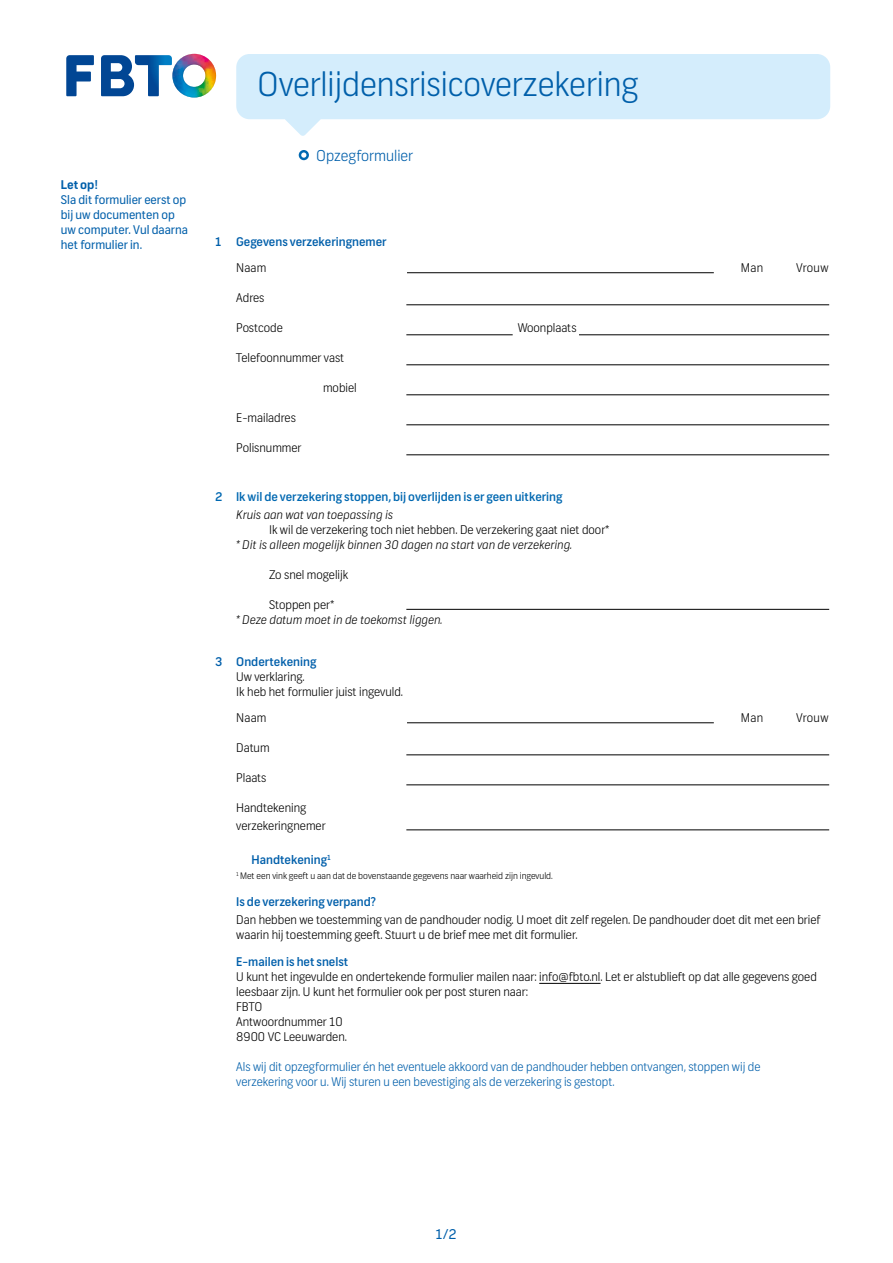
<style>
.page{position:relative;width:893px;height:1263px;background:#fff}
.page>*{position:absolute;margin:0;border:0;box-sizing:border-box;transform-origin:0 0}
.t1{font:300 33px "Frank";color:#005faa}
.t2{font:300 15px "Frank";color:#005faa}
.t3{font:13.5px "Frank";color:#005faa}
.t4{font:300 12px/15px "Frank";color:#000}
.t5{font:300 12px/15px "Frank";color:#005faa}
.t6{font:italic 300 12px "Frank";color:#000}
.t7{font:500 12px "Frank";color:#005faa}
.t8{font:12px/15px "Frank";color:#005faa}
.t9{font:500 12px "Frank";color:#0068b1}
.t10{font:700 12px "Frank";color:#005faa}
.t11{font:300 9px "Frank";color:#000}
</style>
<div class="page">
<img style="left:66px;top:54px;width:150px;height:44px">
<svg style="left:236px;top:54px;width:594px;height:82px;fill:#d4edfc"></svg>
<svg style="left:299px;top:150px;width:10px;height:10px"></svg>
<hr style="left:407px;top:272px;width:307px;height:1px;background:#000">
<hr style="left:406px;top:305px;width:423px;height:1px;background:#000">
<hr style="left:406px;top:335px;width:423px;height:1px;background:#000">
<div style="left:513px;top:328px;width:66px;height:9px;background:#fff"></div>
<hr style="left:406px;top:365px;width:423px;height:1px;background:#000">
<hr style="left:406px;top:395px;width:423px;height:1px;background:#000">
<hr style="left:406px;top:425px;width:423px;height:1px;background:#000">
<hr style="left:406px;top:455px;width:423px;height:1px;background:#000">
<hr style="left:406px;top:609px;width:423px;height:1px;background:#000">
<hr style="left:407px;top:722px;width:307px;height:1px;background:#000">
<hr style="left:406px;top:755px;width:423px;height:1px;background:#000">
<hr style="left:406px;top:785px;width:423px;height:1px;background:#000">
<hr style="left:406px;top:830px;width:423px;height:1px;background:#000">
<hr style="left:539px;top:983px;width:62px;height:1px;background:#000">
<p class="t10" style="left:61px;top:177px;width:39px">Let op!</p>
<p class="t8" style="left:61px;top:193px;width:129px">Sla dit formulier eerst op bij uw documenten op uw computer. Vul daarna het formulier in.</p>
<h1 class="t1" style="left:257px;top:65px;width:383px">Overlijdensrisicoverzekering</h1>
<p class="t2" style="left:316px;top:146px;width:98px">Opzegformulier</p>
<p class="t7" style="left:215px;top:234px;width:173px">1 Gegevens verzekeringnemer</p>
<p class="t4" style="left:236px;top:260px;width:32px">Naam</p>
<p class="t4" style="left:741px;top:260px;width:24px">Man</p>
<p class="t4" style="left:796px;top:260px;width:34px">Vrouw</p>
<p class="t4" style="left:236px;top:290px;width:30px">Adres</p>
<p class="t4" style="left:236px;top:320px;width:48px">Postcode</p>
<p class="t4" style="left:518px;top:320px;width:60px">Woonplaats</p>
<p class="t4" style="left:236px;top:350px;width:109px">Telefoonnummer vast</p>
<p class="t4" style="left:323px;top:380px;width:35px">mobiel</p>
<p class="t4" style="left:236px;top:410px;width:61px">E-mailadres</p>
<p class="t4" style="left:236px;top:440px;width:67px">Polisnummer</p>
<p class="t9" style="left:215px;top:489px;width:349px">2 Ik wil de verzekering stoppen, bij overlijden is er geen uitkering</p>
<p class="t6" style="left:236px;top:507px;width:158px">Kruis aan wat van toepassing is</p>
<p class="t4" style="left:269px;top:522px;width:342px">Ik wil de verzekering toch niet hebben. De verzekering gaat niet door*</p>
<p class="t6" style="left:236px;top:537px;width:338px">* Dit is alleen mogelijk binnen 30 dagen na start van de verzekering.</p>
<p class="t4" style="left:269px;top:567px;width:81px">Zo snel mogelijk</p>
<p class="t4" style="left:269px;top:597px;width:67px">Stoppen per*</p>
<p class="t6" style="left:236px;top:612px;width:208px">* Deze datum moet in de toekomst liggen.</p>
<p class="t7" style="left:215px;top:654px;width:103px">3 Ondertekening</p>
<p class="t4" style="left:236px;top:669px;width:168px">Uw verklaring.<br>Ik heb het formulier juist ingevuld.</p>
<p class="t4" style="left:236px;top:710px;width:32px">Naam</p>
<p class="t4" style="left:741px;top:710px;width:24px">Man</p>
<p class="t4" style="left:796px;top:710px;width:34px">Vrouw</p>
<p class="t4" style="left:236px;top:740px;width:35px">Datum</p>
<p class="t4" style="left:236px;top:770px;width:32px">Plaats</p>
<p class="t4" style="left:236px;top:798px;width:91px;line-height:18px">Handtekening verzekeringnemer</p>
<p class="t7" style="left:251px;top:852px;width:81px">Handtekening<sup>1</sup></p>
<p class="t11" style="left:236px;top:870px;width:318px"><sup>1</sup> Met een vink geeft u aan dat de bovenstaande gegevens naar waarheid zijn ingevuld.</p>
<p class="t7" style="left:236px;top:894px;width:141px">Is de verzekering verpand?</p>
<p class="t4" style="left:236px;top:912px;width:586px">Dan hebben we toestemming van de pandhouder nodig. U moet dit zelf regelen. De pandhouder doet dit met een brief waarin hij toestemming geeft. Stuurt u de brief mee met dit formulier.</p>
<p class="t7" style="left:236px;top:954px;width:114px">E-mailen is het snelst</p>
<p class="t4" style="left:236px;top:969px;width:582px">U kunt het ingevulde en ondertekende formulier mailen naar: info@fbto.nl. Let er alstublieft op dat alle gegevens goed leesbaar zijn. U kunt het formulier ook per post sturen naar:<br>FBTO<br>Antwoordnummer 10<br>8900 VC Leeuwarden.</p>
<p class="t5" style="left:236px;top:1059px;width:526px">Als wij dit opzegformulier én het eventuele akkoord van de pandhouder hebben ontvangen, stoppen wij de verzekering voor u. Wij sturen u een bevestiging als de verzekering is gestopt.</p>
<p class="t3" style="left:435px;top:1226px;width:23px">1/2</p>
</div>
